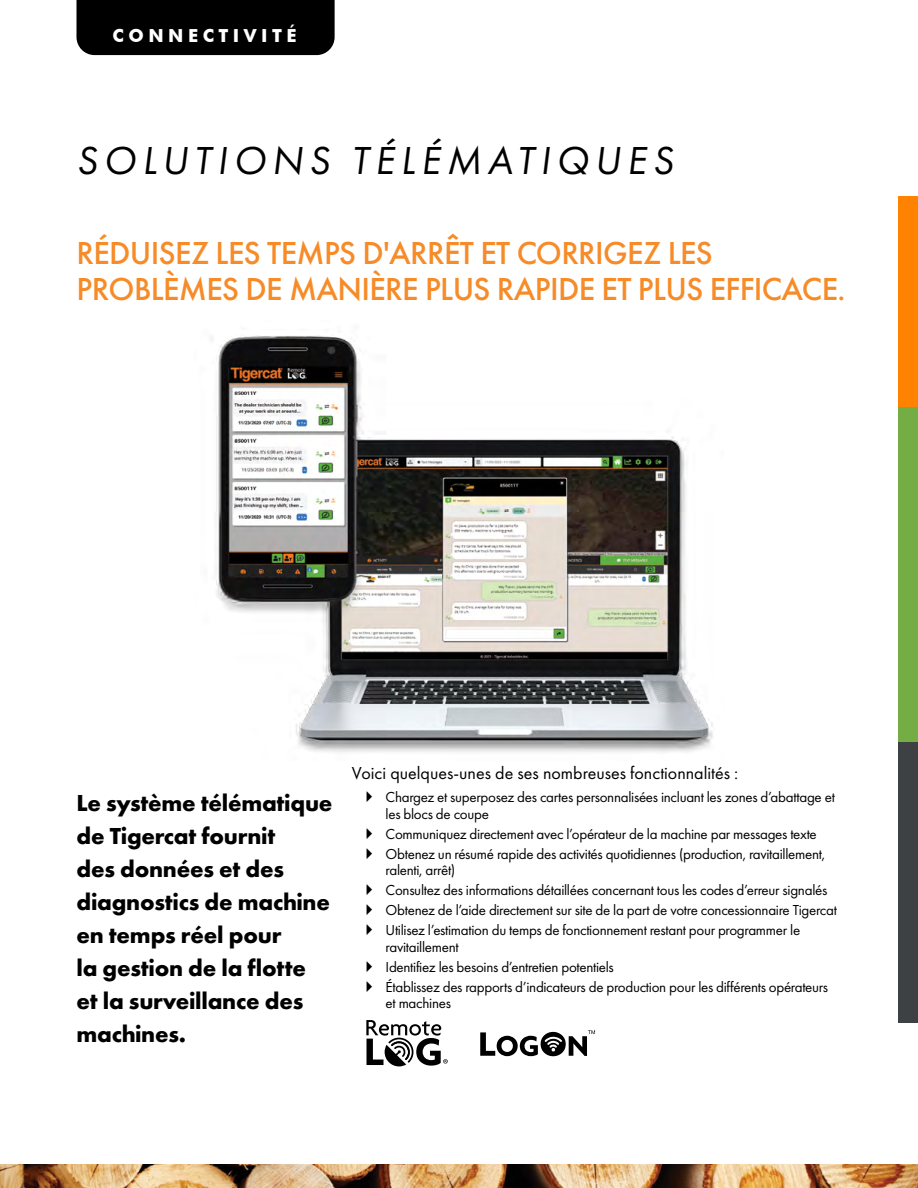
<style>
.page{position:relative;width:918px;height:1188px;background:#fff}
.page>*{position:absolute;margin:0;border:0;box-sizing:border-box;transform-origin:0 0}
.t1{font:italic 40.5px "Futura PT";letter-spacing:.15em;color:#000}
.t2{font:500 33px/36px "Futura PT";letter-spacing:-.02em;color:#f68b28}
.t3{font:700 24px/33px "Futura PT";letter-spacing:-.01em;color:#000}
.t4{font:18px "Futura PT";color:#000}
.t5{font:700 18px "Futura BT";letter-spacing:.25em;color:#fff}
.t6{font:15px/20px "Futura PT";letter-spacing:-.02em;color:#000}
</style>
<div class="page">
<div style="left:898px;top:405px;width:20px;height:337px;background:#74ad43"></div>
<div style="left:898px;top:742px;width:20px;height:281px;background:#3d4144"></div>
<div style="left:898px;top:196px;width:20px;height:210px;background:#ff8300"></div>
<img style="left:0;top:1165px;width:918px;height:23px">
<svg style="left:366px;top:1020px;width:82px;height:46px"></svg>
<svg style="left:480px;top:1030px;width:115px;height:26px"></svg>
<div style="left:76px;top:0;width:259px;height:55px;background:#000"></div>
<img style="left:211px;top:335px;width:502px;height:418px">
<p class="t5" style="left:113px;top:24px;width:186px">CONNECTIVITÉ</p>
<h1 class="t1" style="left:76px;top:137px;width:598px">SOLUTIONS TÉLÉMATIQUES</h1>
<h2 class="t2" style="left:76px;top:235px;width:770px">RÉDUISEZ LES TEMPS D'ARRÊT ET CORRIGEZ LES<br>PROBLÈMES DE MANIÈRE PLUS RAPIDE ET PLUS EFFICACE.</h2>
<h3 class="t3" style="left:76px;top:785px;width:258px">Le système télématique de Tigercat fournit<br>des données et des diagnostics de machine en temps réel pour<br>la gestion de la flotte et la surveillance des machines.</h3>
<p class="t4" style="left:352px;top:762px;width:388px">Voici quelques-unes de ses nombreuses fonctionnalités :</p>
<p class="t6" style="left:386px;top:789px;width:451px;line-height:16.5px">Chargez et superposez des cartes personnalisées incluant les zones d’abattage et les blocs de coupe</p>
<p class="t6" style="left:386px;top:824px;width:441px">Communiquez directement avec l’opérateur de la machine par messages texte<br>Obtenez un résumé rapide des activités quotidiennes (production, ravitaillement,</p>
<p class="t6" style="left:386px;top:860px;width:453px">ralenti, arrêt)<br>Consultez des informations détaillées concernant tous les codes d’erreur signalés Obtenez de l’aide directement sur site de la part de votre concessionnaire Tigercat Utilisez l’estimation du temps de fonctionnement restant pour programmer le</p>
<p class="t6" style="left:386px;top:937px;width:444px">ravitaillement<br>Identifiez les besoins d’entretien potentiels<br>Établissez des rapports d’indicateurs de production pour les différents opérateurs</p>
<p class="t6" style="left:386px;top:993px;width:67px">et machines</p>
</div>
